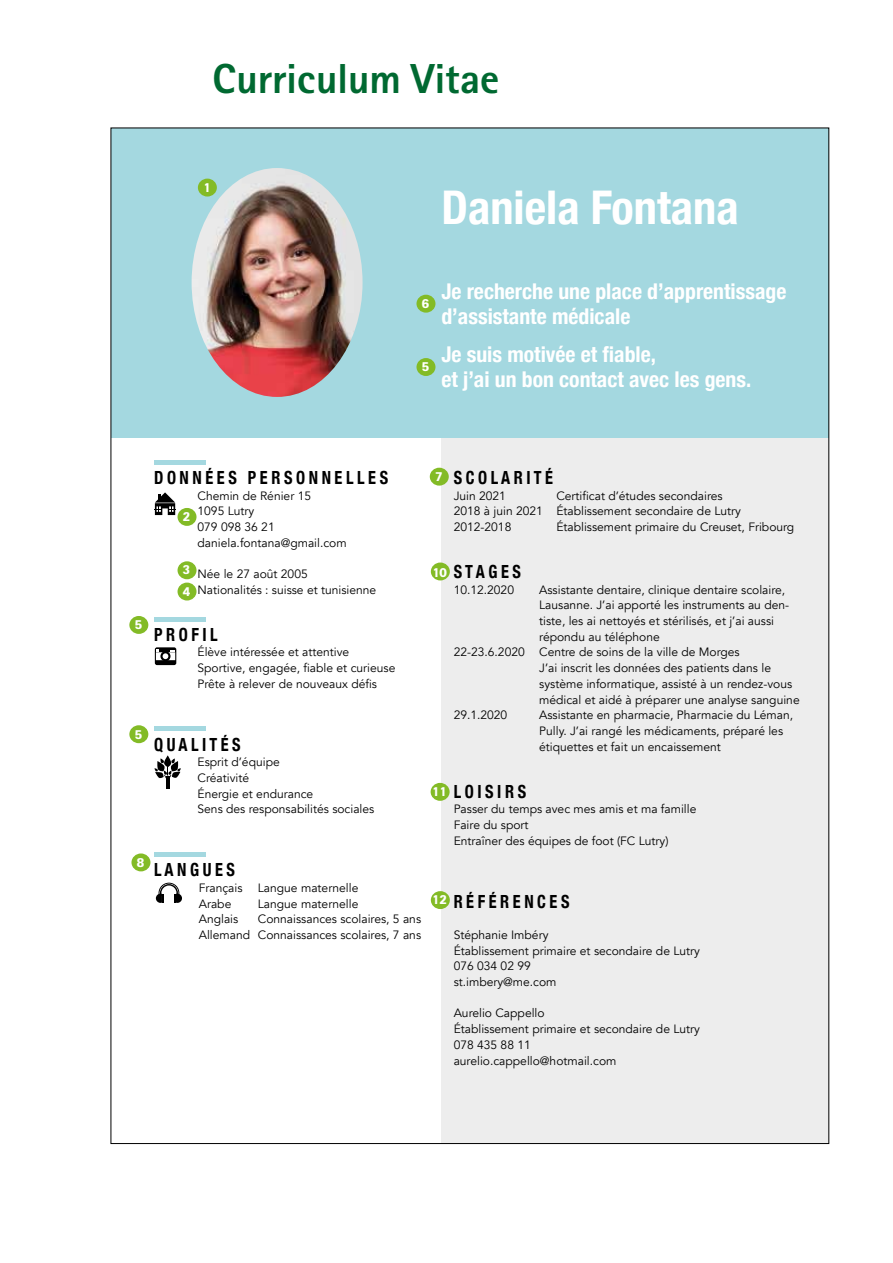
<style>
.page{position:relative;width:893px;height:1263px;background:#fff}
.page>*{position:absolute;margin:0;border:0;box-sizing:border-box;transform-origin:0 0}
.t1{font:700 condensed 46.5px "Helvetica Neue";color:#fff}
.t2{font:700 42px "Rotis II Sans Std";color:#006931}
.t3{font:700 condensed 21.75px/24.2px "Helvetica Neue";color:#fff}
.t4{font:700 condensed 18.15px "Helvetica Neue";color:#000;scale:.9 1}
.t5{font:900 12.75px/21.3px "Rotis II Sans Std";color:#fff}
.t6{font:12px/15.8px "Avenir";color:#000}
</style>
<div class="page">
<div style="left:441px;top:437px;width:388px;height:706px;background:#ededed"></div>
<div style="left:111px;top:128px;width:718px;height:309px;background:#a4d8e0"></div>
<hr style="left:154px;top:460px;width:51px;height:4px;background:#a4d8e0">
<hr style="left:154px;top:727px;width:51px;height:4px;background:#a4d8e0">
<hr style="left:154px;top:852px;width:51px;height:4px;background:#a4d8e0">
<img style="left:192px;top:168px;width:171px;height:229px">
<hr style="left:154px;top:617px;width:51px;height:4px;background:#a4d8e0">
<svg style="left:155px;top:492px;width:20px;height:23px"></svg>
<svg style="left:155px;top:647px;width:21px;height:18px"></svg>
<svg style="left:154px;top:755px;width:27px;height:24px"></svg>
<hr style="left:166px;top:777px;width:4px;height:12px;background:#000">
<svg style="left:156px;top:883px;width:26px;height:20px"></svg>
<div style="left:198px;top:179px;width:19px;height:18px;background:#83bb26;border-radius:50%"></div>
<div style="left:178px;top:561px;width:18px;height:18px;background:#83bb26;border-radius:50%"></div>
<div style="left:178px;top:583px;width:18px;height:17px;background:#83bb26;border-radius:50%"></div>
<div style="left:430px;top:468px;width:19px;height:18px;background:#83bb26;border-radius:50%"></div>
<div style="left:416px;top:358px;width:19px;height:18px;background:#83bb26;border-radius:50%"></div>
<div style="left:431px;top:562px;width:19px;height:18px;background:#83bb26;border-radius:50%"></div>
<div style="left:129px;top:616px;width:19px;height:18px;background:#83bb26;border-radius:50%"></div>
<div style="left:129px;top:725px;width:19px;height:18px;background:#83bb26;border-radius:50%"></div>
<div style="left:131px;top:853px;width:19px;height:18px;background:#83bb26;border-radius:50%"></div>
<div style="left:431px;top:891px;width:19px;height:18px;background:#83bb26;border-radius:50%"></div>
<div style="left:178px;top:508px;width:18px;height:18px;background:#83bb26;border-radius:50%"></div>
<div style="left:431px;top:783px;width:19px;height:18px;background:#83bb26;border-radius:50%"></div>
<div style="left:416px;top:295px;width:19px;height:18px;background:#83bb26;border-radius:50%"></div>
<h2 class="t2" style="left:213px;top:55px;width:288px">Curriculum Vitae</h2>
<p class="t5" style="left:203px;top:177px;width:9px">1</p>
<h1 class="t1" style="left:441px;top:168px;width:299px">Daniela Fontana</h1>
<p class="t5" style="left:587px;top:215px;width:9px">2</p>
<p class="t5" style="left:422px;top:293px;width:9px">6</p>
<p class="t5" style="left:422px;top:356px;width:9px">5</p>
<h3 class="t3" style="left:441px;top:278px;width:347px">Je recherche une place d’apprentissage d’assistante médicale</h3>
<h3 class="t3" style="left:441px;top:340px;width:311px;line-height:25.3px">Je suis motivée et fiable,<br>et j’ai un bon contact avec les gens.</h3>
<p class="t5" style="left:135px;top:614px;width:9px">5</p>
<h3 class="t4" style="left:154px;top:462px;width:262px">D O N N É E S P E R S O N N E L L E S</h3>
<p class="t6" style="left:198px;top:488px;width:151px">Chemin de Rénier 15<br>1095 Lutry<br>079 098 36 21 daniela.fontana@gmail.com</p>
<p class="t6" style="left:198px;top:566px;width:180px">Née le 27 août 2005<br>Nationalités : suisse et tunisienne</p>
<h3 class="t4" style="left:154px;top:619px;width:72px">P R O F I L</h3>
<p class="t6" style="left:198px;top:645px;width:199px">Élève intéressée et attentive<br>Sportive, engagée, fiable et curieuse<br>Prête à relever de nouveaux défis</p>
<p class="t5" style="left:183px;top:506px;width:9px">2</p>
<p class="t5" style="left:183px;top:559px;width:9px">3<br>4</p>
<p class="t5" style="left:135px;top:724px;width:9px">5</p>
<h3 class="t4" style="left:154px;top:729px;width:98px">Q U A L I T É S</h3>
<p class="t6" style="left:198px;top:754px;width:178px">Esprit d’équipe<br>Créativité<br>Énergie et endurance<br>Sens des responsabilités sociales</p>
<p class="t5" style="left:137px;top:852px;width:9px">8</p>
<h3 class="t4" style="left:154px;top:855px;width:91px">L A N G U E S</h3>
<p class="t6" style="left:199px;top:880px;width:45px">Français</p>
<p class="t6" style="left:258px;top:880px;width:102px">Langue maternelle</p>
<p class="t6" style="left:199px;top:896px;width:34px">Arabe</p>
<p class="t6" style="left:258px;top:896px;width:102px">Langue maternelle</p>
<p class="t6" style="left:199px;top:911px;width:41px">Anglais</p>
<p class="t6" style="left:199px;top:911px;width:224px;text-align:right">Connaissances scolaires, 5 ans<br>Allemand Connaissances scolaires, 7 ans</p>
<p class="t5" style="left:435px;top:466px;width:9px">7</p>
<h3 class="t4" style="left:454px;top:462px;width:112px">S C O L A R I T É</h3>
<p class="t6" style="left:454px;top:488px;width:54px">Juin 2021</p>
<p class="t6" style="left:454px;top:488px;width:289px;text-indent:103px">Certificat d’études secondaires<br>2018 à juin 2021 Établissement secondaire de Lutry<br>2012-2018</p>
<p class="t6" style="left:556px;top:519px;width:240px">Établissement primaire du Creuset, Fribourg</p>
<h3 class="t4" style="left:454px;top:556px;width:76px">S T A G E S</h3>
<p class="t6" style="left:454px;top:582px;width:62px">10.12.2020</p>
<p class="t6" style="left:539px;top:582px;width:248px">Assistante dentaire, clinique dentaire scolaire,</p>
<p class="t6" style="left:539px;top:598px;width:251px">Lausanne. J’ai apporté les instruments au den-</p>
<p class="t6" style="left:539px;top:613px;width:236px">tiste, les ai nettoyés et stérilisés, et j’ai aussi</p>
<p class="t6" style="left:539px;top:629px;width:122px">répondu au téléphone</p>
<p class="t6" style="left:454px;top:645px;width:288px">22-23.6.2020 Centre de soins de la ville de Morges</p>
<p class="t6" style="left:539px;top:660px;width:233px">J’ai inscrit les données des patients dans le</p>
<p class="t6" style="left:539px;top:676px;width:255px">système informatique, assisté à un rendez-vous</p>
<p class="t6" style="left:539px;top:692px;width:262px">médical et aidé à préparer une analyse sanguine</p>
<p class="t6" style="left:454px;top:707px;width:55px">29.1.2020</p>
<p class="t6" style="left:539px;top:707px;width:255px">Assistante en pharmacie, Pharmacie du Léman,<br>Pully. J’ai rangé les médicaments, préparé les étiquettes et fait un encaissement</p>
<h3 class="t4" style="left:454px;top:776px;width:82px">L O I S I R S</h3>
<p class="t6" style="left:454px;top:802px;width:244px">Passer du temps avec mes amis et ma famille<br>Faire du sport<br>Entraîner des équipes de foot (FC Lutry)</p>
<p class="t5" style="left:432px;top:562px;width:16px">10</p>
<p class="t5" style="left:432px;top:781px;width:16px">11</p>
<h3 class="t4" style="left:454px;top:886px;width:130px">R É F É R E N C E S</h3>
<p class="t6" style="left:454px;top:927px;width:248px">Stéphanie Imbéry<br>Établissement primaire et secondaire de Lutry<br>076 034 02 99<br>st.imbery@me.com</p>
<p class="t6" style="left:454px;top:1006px;width:248px">Aurelio Cappello<br>Établissement primaire et secondaire de Lutry<br>078 435 88 11<br>aurelio.cappello@hotmail.com</p>
<p class="t5" style="left:432px;top:890px;width:16px">12</p>
</div>
